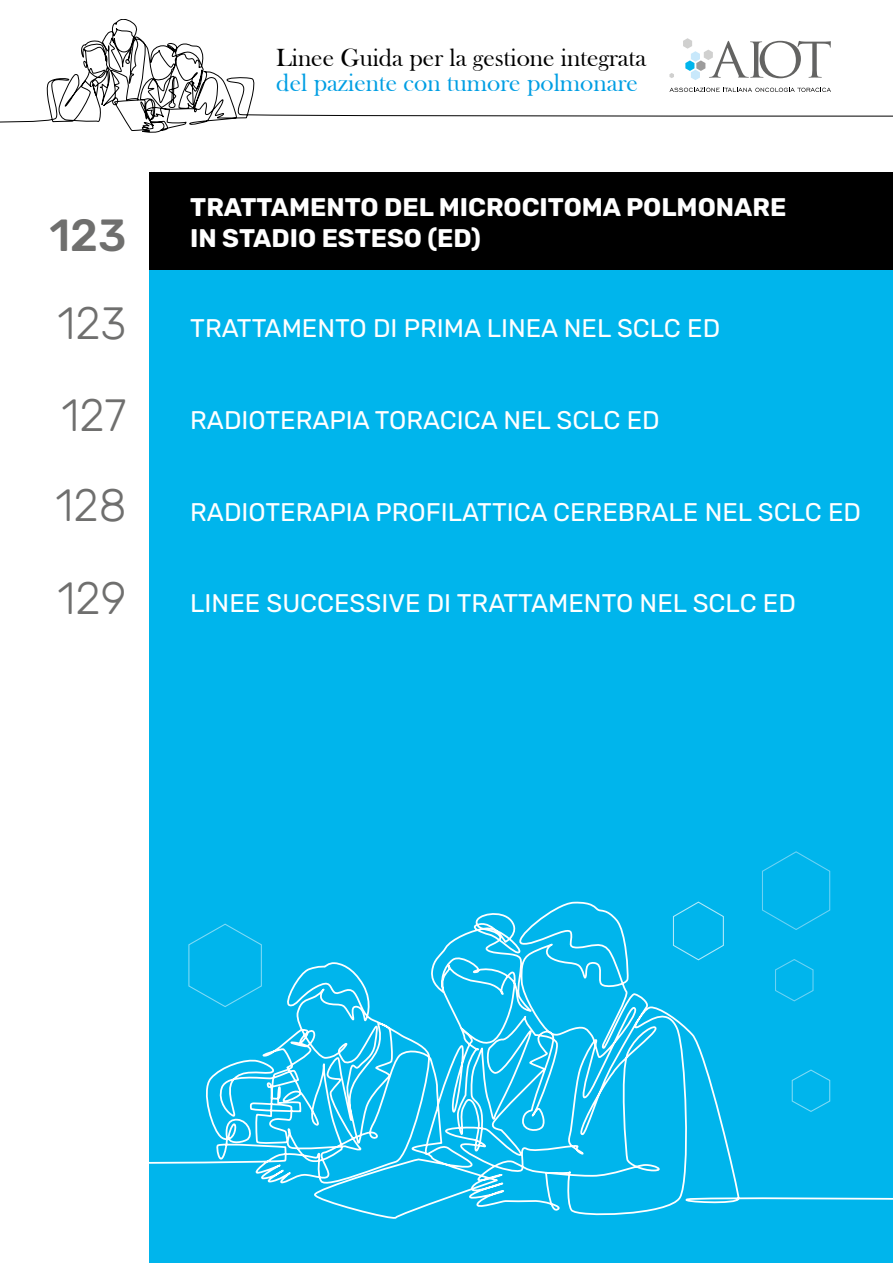
<style>
.page{position:relative;width:893px;height:1263px;background:#fff}
.page>*{position:absolute;margin:0;border:0;box-sizing:border-box;transform-origin:0 0}
.t1{font:300 45px/91.5px "Rubik";color:#6f6f6e;text-align:justify}
.t2{font:500 45px "Rubik";color:#6f6f6e}
.t3{font:25.5px "Rubik";color:#fff}
.t4{font:700 25.5px/31.5px "Rubik";color:#fff}
.t5{font:25.5px "Bask Old Face";color:#000}
.t6{font:25.5px "Bask Old Face";color:#009ee3}
</style>
<div class="page">
<svg style="left:0;top:19px;width:893px;height:113px"></svg>
<svg style="left:669px;top:88px;width:162px;height:4px"></svg>
<svg style="left:669px;top:73px;width:5px;height:5px"></svg>
<svg style="left:683px;top:38px;width:148px;height:42px"></svg>
<div style="left:150px;top:172px;width:743px;height:1091px;background:#00b5ec"></div>
<div style="left:150px;top:172px;width:743px;height:98px;background:#000"></div>
<svg style="left:150px;top:901px;width:743px;height:318px"></svg>
<svg style="left:188px;top:923px;width:74px;height:85px"></svg>
<svg style="left:672px;top:901px;width:52px;height:60px"></svg>
<svg style="left:740px;top:851px;width:91px;height:80px"></svg>
<svg style="left:774px;top:958px;width:40px;height:44px"></svg>
<svg style="left:791px;top:1069px;width:40px;height:44px"></svg>
<h1 class="t2" style="left:49px;top:210px;width:79px">123</h1>
<h1 class="t1" style="left:56px;top:279px;width:72px">123<br>127<br>128<br>129</h1>
<p class="t5" style="left:276px;top:43px;width:371px">Linee Guida per la gestione integrata</p>
<p class="t6" style="left:276px;top:69px;width:363px">del paziente con tumore polmonare</p>
<p class="t4" style="left:190px;top:192px;width:598px">TRATTAMENTO DEL MICROCITOMA POLMONARE<br>IN STADIO ESTESO (ED)</p>
<p class="t3" style="left:190px;top:314px;width:531px">TRATTAMENTO DI PRIMA LINEA NEL SCLC ED</p>
<p class="t3" style="left:190px;top:405px;width:471px">RADIOTERAPIA TORACICA NEL SCLC ED</p>
<p class="t3" style="left:190px;top:497px;width:672px">RADIOTERAPIA PROFILATTICA CEREBRALE NEL SCLC ED</p>
<p class="t3" style="left:190px;top:589px;width:607px">LINEE SUCCESSIVE DI TRATTAMENTO NEL SCLC ED</p>
</div>
